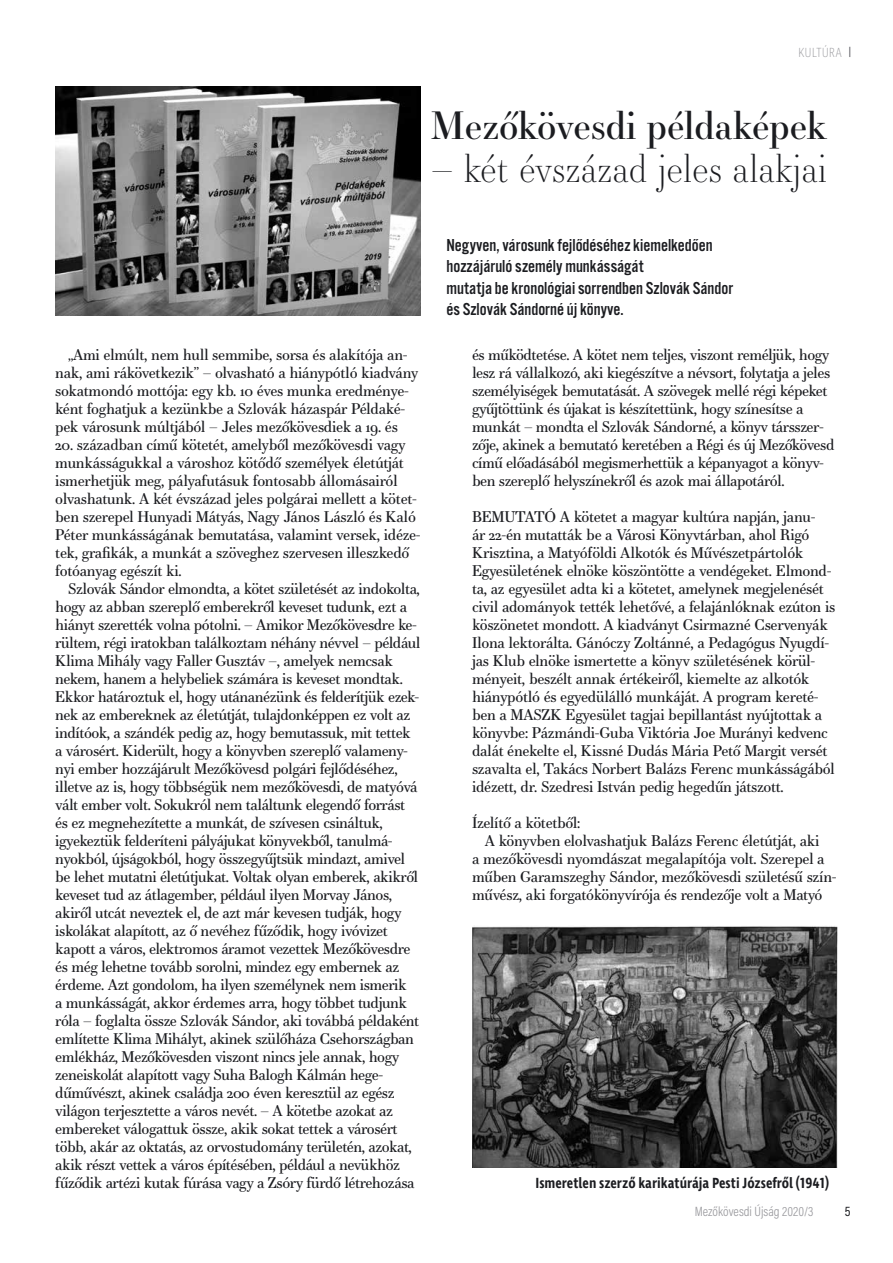
<style>
.page{position:relative;width:893px;height:1263px;background:#fff}
.page>*{position:absolute;margin:0;border:0;box-sizing:border-box;transform-origin:0 0}
.t1{font:300 37.5px "Essonnes Display";color:#1b1c20}
.t2{font:37.5px "Essonnes Display";color:#1b1c20}
.t3{font:18px/21.6px "Alternate Got No 3 D";color:#1b1c20}
.t4{font:15px/18px "Essonnes Text";letter-spacing:-.03em;color:#1b1c20}
.t5{font:600 15px "Ingra Cd";color:#1b1c20}
.t6{font:300 13.5px "Acumin Pro Cond";color:#98989c}
.t7{font:200 13.5px "Ingra Cd";letter-spacing:-.005em;color:#98989c}
.t8{font:13.5px "Acumin Pro Cond";color:#1b1c20}
</style>
<div class="page">
<img style="left:55px;top:86px;width:366px;height:229px">
<img style="left:472px;top:926px;width:366px;height:241px">
<p class="t7" style="left:798px;top:44px;width:45px">KULTÚRA</p>
<h1 class="t2" style="left:431px;top:99px;width:398px">Mezőkövesdi példaképek</h1>
<h1 class="t1" style="left:432px;top:142px;width:397px">– két évszázad jeles alakjai</h1>
<p class="t4" style="left:55px;top:345px;width:365px;text-indent:13px">„Ami elmúlt, nem hull semmibe, sorsa és alakítója an&shy;nak, ami rákövetkezik” – olvasható a hiánypótló kiadvány sokatmondó mottója: egy kb. 10 éves munka eredménye&shy;ként foghatjuk a kezünkbe a Szlovák házaspár Példaké&shy;pek városunk múltjából – Jeles mezőkövesdiek a 19. és</p>
<p class="t4" style="left:55px;top:435px;width:367px">20. században című kötetét, amelyből mezőkövesdi vagy munkásságukkal a városhoz kötődő személyek életútját ismerhetjük meg, pályafutásuk fontosabb állomásairól olvashatunk. A két évszázad jeles polgárai mellett a kötet&shy;ben szerepel Hunyadi Mátyás, Nagy János László és Kaló Péter munkásságának bemutatása, valamint versek, idéze&shy;tek, grafikák, a munkát a szöveghez szervesen illeszkedő fotóanyag egészít ki.</p>
<p class="t4" style="left:55px;top:579px;width:367px;text-indent:13px">Szlovák Sándor elmondta, a kötet születését az indokolta, hogy az abban szereplő emberekről keveset tudunk, ezt a hiányt szerették volna pótolni. – Amikor Mezőkövesdre ke&shy;rültem, régi iratokban találkoztam néhány névvel – például Klima Mihály vagy Faller Gusztáv –, amelyek nemcsak nekem, hanem a helybeliek számára is keveset mondtak.<br>Ekkor határoztuk el, hogy utánanézünk és felderítjük ezek&shy;nek az embereknek az életútját, tulajdonképpen ez volt az indítóok, a szándék pedig az, hogy bemutassuk, mit tettek a városért. Kiderült, hogy a könyvben szereplő valamen - nyi ember hozzájárult Mezőkövesd polgári fejlődéséhez, illetve az is, hogy többségük nem mezőkövesdi, de matyóvá vált ember volt. Sokukról nem találtunk elegendő forrást és ez megnehezítette a munkát, de szívesen csináltuk, igyekeztük felderíteni pályájukat könyvekből, tanulmá&shy;nyokból, újságokból, hogy összegyűjtsük mindazt, amivel be lehet mutatni életútjukat. Voltak olyan emberek, akikről keveset tud az átlagember, például ilyen Morvay János, akiről utcát neveztek el, de azt már kevesen tudják, hogy iskolákat alapított, az ő nevéhez fűződik, hogy ivóvizet kapott a város, elektromos áramot vezettek Mezőkövesdre és még lehetne tovább sorolni, mindez egy embernek az érdeme. Azt gondolom, ha ilyen személynek nem ismerik<br>a munkásságát, akkor érdemes arra, hogy többet tudjunk róla – foglalta össze Szlovák Sándor, aki továbbá példaként említette Klima Mihályt, akinek szülőháza Csehországban emlékház, Mezőkövesden viszont nincs jele annak, hogy zeneiskolát alapított vagy Suha Balogh Kálmán hege&shy;dűművészt, akinek családja 200 éven keresztül az egész világon terjesztette a város nevét. – A kötetbe azokat az embereket válogattuk össze, akik sokat tettek a városért több, akár az oktatás, az orvostudomány területén, azokat, akik részt vettek a város építésében, például a nevükhöz fűződik artézi kutak fúrása vagy a Zsóry fürdő létrehozása</p>
<p class="t3" style="left:446px;top:234px;width:288px">Negyven, városunk fejlődéséhez kiemelkedően hozzájáruló személy munkásságát<br>mutatja be kronológiai sorrendben Szlovák Sándor és Szlovák Sándorné új könyve.</p>
<p class="t4" style="left:472px;top:345px;width:364px">és működtetése. A kötet nem teljes, viszont reméljük, hogy lesz rá vállalkozó, aki kiegészítve a névsort, folytatja a jeles személyiségek bemutatását. A szövegek mellé régi képeket gyűjtöttünk és újakat is készítettünk, hogy színesítse a munkát – mondta el Szlovák Sándorné, a könyv társszer&shy;zője, akinek a bemutató keretében a Régi és új Mezőkövesd című előadásából megismerhettük a képanyagot a könyv&shy;ben szereplő helyszínekről és azok mai állapotáról.</p>
<p class="t4" style="left:472px;top:507px;width:365px">BEMUTATÓ A kötetet a magyar kultúra napján, janu-<br>ár 22-én mutatták be a Városi Könyvtárban, ahol Rigó Krisztina, a Matyóföldi Alkotók és Művészetpártolók Egyesületének elnöke köszöntötte a vendégeket. Elmond&shy;ta, az egyesület adta ki a kötetet, amelynek megjelenését civil adományok tették lehetővé, a felajánlóknak ezúton is köszönetet mondott. A kiadványt Csirmazné Cservenyák Ilona lektorálta. Gánóczy Zoltánné, a Pedagógus Nyugdí&shy;jas Klub elnöke ismertette a könyv születésének körül&shy;ményeit, beszélt annak értékeiről, kiemelte az alkotók hiánypótló és egyedülálló munkáját. A program kereté&shy;ben a MASZK Egyesület tagjai bepillantást nyújtottak a könyvbe: Pázmándi-Guba Viktória Joe Murányi kedvenc dalát énekelte el, Kissné Dudás Mária Pető Margit versét szavalta el, Takács Norbert Balázs Ferenc munkásságából idézett, dr. Szedresi István pedig hegedűn játszott.</p>
<p class="t4" style="left:472px;top:813px;width:110px">Ízelítő a kötetből:</p>
<p class="t4" style="left:485px;top:831px;width:336px">A könyvben elolvashatjuk Balázs Ferenc életútját, aki</p>
<p class="t4" style="left:472px;top:849px;width:354px">a mezőkövesdi nyomdászat megalapítója volt. Szerepel a</p>
<p class="t4" style="left:472px;top:867px;width:366px">műben Garamszeghy Sándor, mezőkövesdi születésű szín-</p>
<p class="t4" style="left:472px;top:885px;width:352px">művész, aki forgatókönyvírója és rendezője volt a Matyó</p>
<p class="t5" style="left:535px;top:1174px;width:295px">Ismeretlen szerző karikatúrája Pesti Józsefről (1941)</p>
<p class="t6" style="left:695px;top:1202px;width:120px">Mezőkövesdi Újság 2020/3</p>
<p class="t8" style="left:845px;top:1202px;width:7px">5</p>
</div>
